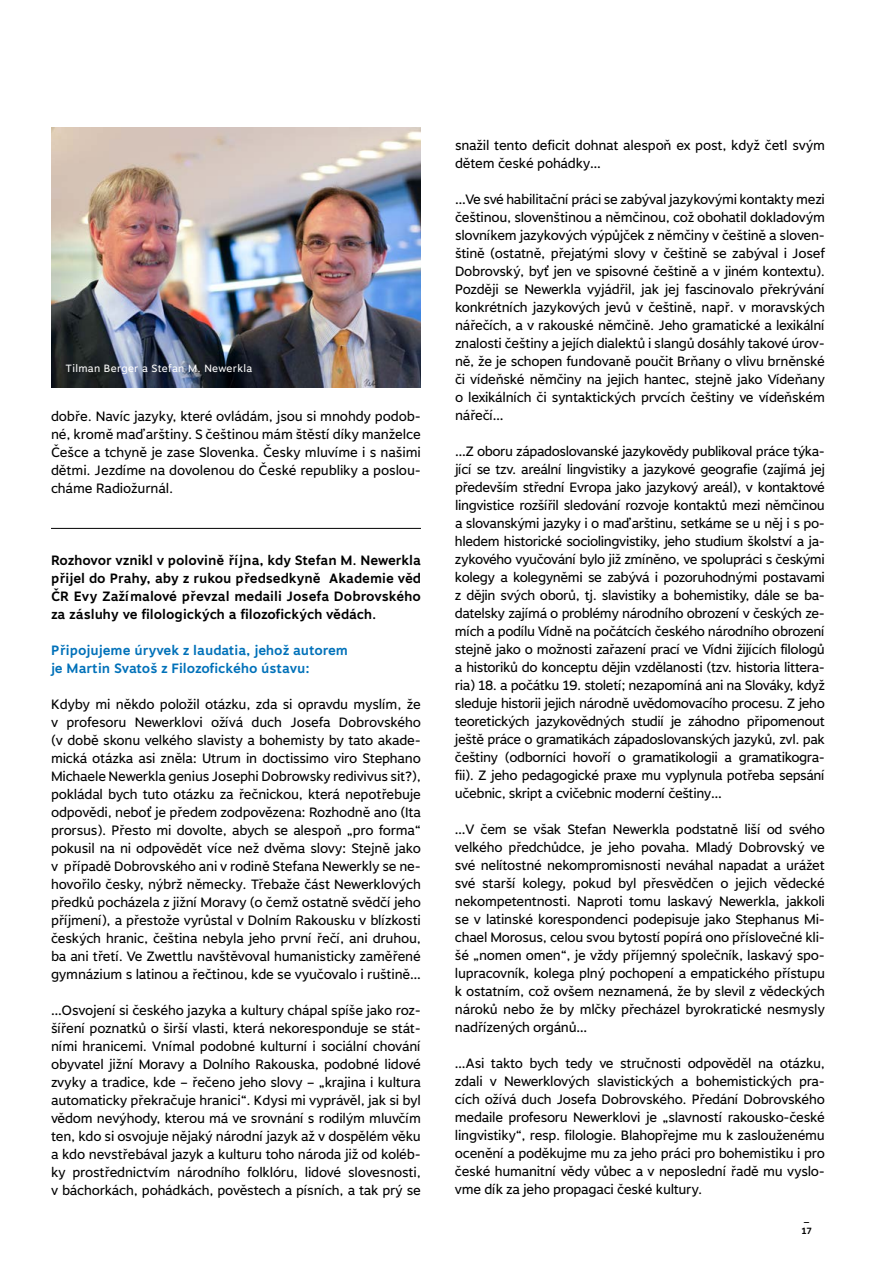
<style>
.page{position:relative;width:893px;height:1263px;background:#fff}
.page>*{position:absolute;margin:0;border:0;box-sizing:border-box;transform-origin:0 0}
.t1{font:13.5px/18px "Motiva Sans";letter-spacing:-.02em;color:#000;text-align:justify}
.t2{font:700 13.5px/18px "Motiva Sans";color:#000;text-align:justify}
.t3{font:700 13.5px/18px "Motiva Sans";color:#0071b9}
.t4{font:10.5px "Motiva Sans";letter-spacing:.03em;color:#fff}
.t5{font:700 9px/12px "Motiva Sans";color:#000}
</style>
<div class="page">
<hr style="left:51px;top:528px;width:370px;height:1px;background:#000">
<img style="left:51px;top:128px;width:370px;height:260px">
<p class="t4" style="left:65px;top:362px;width:188px">Tilman Berger a Stefan M. Newerkla</p>
<p class="t1" style="left:51px;top:408px;width:371px">dobře. Navíc jazyky, které ovládám, jsou si mnohdy podob&shy;né, kromě maďarštiny. S češtinou mám štěstí díky manželce Češce a tchyně je zase Slovenka. Česky mluvíme i s našimi dětmi. Jezdíme na dovolenou do České republiky a poslou&shy;cháme Radiožurnál.</p>
<p class="t2" style="left:51px;top:551px;width:371px">Rozhovor vznikl v polovině října, kdy Stefan M. Newerkla přijel do Prahy, aby z rukou předsedkyně Akademie věd ČR Evy Zažímalové převzal medaili Josefa Dobrovského za zásluhy ve filologických a filozofických vědách.</p>
<p class="t3" style="left:51px;top:641px;width:299px">Připojujeme úryvek z laudatia, jehož autorem je Martin Svatoš z Filozofického ústavu:</p>
<p class="t1" style="left:51px;top:696px;width:371px">Kdyby mi někdo položil otázku, zda si opravdu myslím, že v profesoru Newerklovi ožívá duch Josefa Dobrovského (v době skonu velkého slavisty a bohemisty by tato akade&shy;mická otázka asi zněla: Utrum in doctissimo viro Stephano Michaele Newerkla genius Josephi Dobrowsky redivivus sit?), pokládal bych tuto otázku za řečnickou, která nepotřebuje odpovědi, neboť je předem zodpovězena: Rozhodně ano (Ita prorsus). Přesto mi dovolte, abych se alespoň „pro forma“ pokusil na ni odpovědět více než dvěma slovy: Stejně jako v případě Dobrovského ani v rodině Stefana Newerkly se ne&shy;hovořilo česky, nýbrž německy. Třebaže část Newerklových předků pocházela z jižní Moravy (o čemž ostatně svědčí jeho příjmení), a přestože vyrůstal v Dolním Rakousku v blízkosti českých hranic, čeština nebyla jeho první řečí, ani druhou, ba ani třetí. Ve Zwettlu navštěvoval humanisticky zaměřené gymnázium s latinou a řečtinou, kde se vyučovalo i ruštině…</p>
<p class="t1" style="left:51px;top:1002px;width:371px">…Osvojení si českého jazyka a kultury chápal spíše jako roz&shy;šíření poznatků o širší vlasti, která nekoresponduje se stát&shy;ními hranicemi. Vnímal podobné kulturní i sociální chování obyvatel jižní Moravy a Dolního Rakouska, podobné lidové zvyky a tradice, kde – řečeno jeho slovy – „krajina i kultura automaticky překračuje hranici“. Kdysi mi vyprávěl, jak si byl vědom nevýhody, kterou má ve srovnání s rodilým mluvčím ten, kdo si osvojuje nějaký národní jazyk až v dospělém věku a kdo nevstřebával jazyk a kulturu toho národa již od koléb&shy;ky prostřednictvím národního folklóru, lidové slovesnosti, v báchorkách, pohádkách, pověstech a písních, a tak prý se</p>
<p class="t1" style="left:455px;top:138px;width:371px">snažil tento deficit dohnat alespoň ex post, když četl svým dětem české pohádky…</p>
<p class="t1" style="left:455px;top:192px;width:371px">…Ve své habilitační práci se zabýval jazykovými kontakty mezi češtinou, slovenštinou a němčinou, což obohatil dokladovým slovníkem jazykových výpůjček z němčiny v češtině a sloven&shy;štině (ostatně, přejatými slovy v češtině se zabýval i Josef Dobrovský, byť jen ve spisovné češtině a v jiném kontextu).<br>Později se Newerkla vyjádřil, jak jej fascinovalo překrývání konkrétních jazykových jevů v češtině, např. v moravských nářečích, a v rakouské němčině. Jeho gramatické a lexikální znalosti češtiny a jejích dialektů i slangů dosáhly takové úrov&shy;ně, že je schopen fundovaně poučit Brňany o vlivu brněnské či vídeňské němčiny na jejich hantec, stejně jako Vídeňany o lexikálních či syntaktických prvcích češtiny ve vídeňském nářečí…</p>
<p class="t1" style="left:455px;top:444px;width:371px">…Z oboru západoslovanské jazykovědy publikoval práce týka&shy;jící se tzv. areální lingvistiky a jazykové geografie (zajímá jej především střední Evropa jako jazykový areál), v kontaktové lingvistice rozšířil sledování rozvoje kontaktů mezi němčinou a slovanskými jazyky i o maďarštinu, setkáme se u něj i s po&shy;hledem historické sociolingvistiky, jeho studium školství a ja&shy;zykového vyučování bylo již zmíněno, ve spolupráci s českými kolegy a kolegyněmi se zabývá i pozoruhodnými postavami z dějin svých oborů, tj. slavistiky a bohemistiky, dále se ba&shy;datelsky zajímá o problémy národního obrození v českých ze&shy;mích a podílu Vídně na počátcích českého národního obrození stejně jako o možnosti zařazení prací ve Vídni žijících filologů a historiků do konceptu dějin vzdělanosti (tzv. historia littera&shy;ria) 18. a počátku 19. století; nezapomíná ani na Slováky, když sleduje historii jejich národně uvědomovacího procesu. Z jeho teoretických jazykovědných studií je záhodno připomenout ještě práce o gramatikách západoslovanských jazyků, zvl. pak češtiny (odborníci hovoří o gramatikologii a gramatikogra&shy;fii). Z jeho pedagogické praxe mu vyplynula potřeba sepsání učebnic, skript a cvičebnic moderní češtiny…</p>
<p class="t1" style="left:455px;top:822px;width:371px">…V čem se však Stefan Newerkla podstatně liší od svého velkého předchůdce, je jeho povaha. Mladý Dobrovský ve své nelítostné nekompromisnosti neváhal napadat a urážet své starší kolegy, pokud byl přesvědčen o jejich vědecké nekompetentnosti. Naproti tomu laskavý Newerkla, jakkoli se v latinské korespondenci podepisuje jako Stephanus Mi&shy;chael Morosus, celou svou bytostí popírá ono příslovečné kli&shy;šé „nomen omen“, je vždy příjemný společník, laskavý spo&shy;lupracovník, kolega plný pochopení a empatického přístupu k ostatním, což ovšem neznamená, že by slevil z vědeckých nároků nebo že by mlčky přecházel byrokratické nesmysly nadřízených orgánů…</p>
<p class="t1" style="left:455px;top:1056px;width:371px">…Asi takto bych tedy ve stručnosti odpověděl na otázku, zdali v Newerklových slavistických a bohemistických pra&shy;cích ožívá duch Josefa Dobrovského. Předání Dobrovského medaile profesoru Newerklovi je „slavností rakousko-české lingvistiky“, resp. filologie. Blahopřejme mu k zaslouženému ocenění a poděkujme mu za jeho práci pro bohemistiku i pro české humanitní vědy vůbec a v neposlední řadě mu vyslo&shy;vme dík za jeho propagaci české kultury.</p>
<p class="t5" style="left:801px;top:1212px;width:12px">_<br>17</p>
</div>
